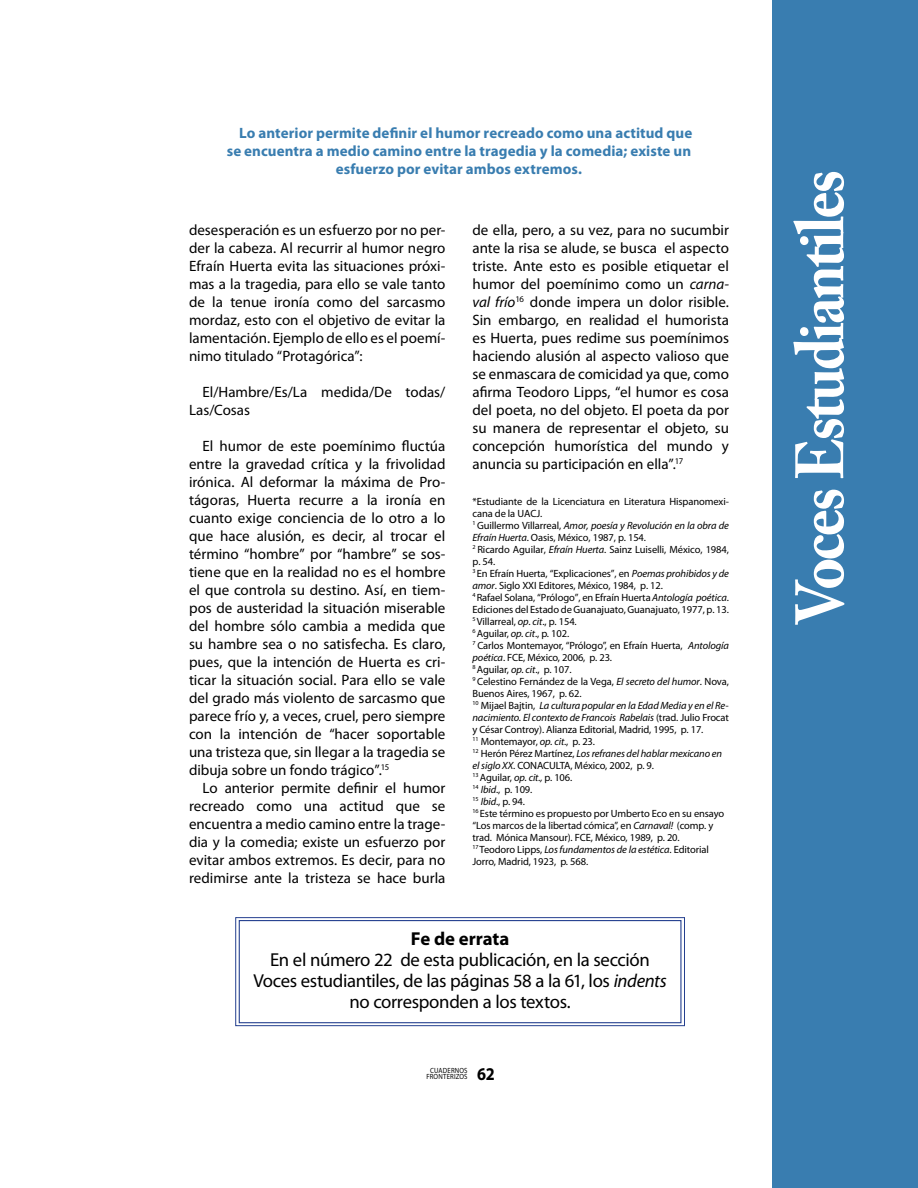
<style>
.page{position:relative;width:918px;height:1188px;background:#fff}
.page>*{position:absolute;margin:0;border:0;box-sizing:border-box;transform-origin:0 0}
.t1{font:700 67.5px "Adobe Caslon Pro";letter-spacing:-.04em;color:#fff;scale:.9 1}
.t2{font:18.75px/21px "Myriad Pro";letter-spacing:-.02em;color:#000;text-align:center}
.t3{font:700 18.75px "Myriad Pro";letter-spacing:-.005em;color:#000}
.t4{font:700 18px "Myriad Pro";color:#000;scale:.9 1}
.t5{font:15px/18px "Myriad Pro";color:#000;text-align:justify}
.t6{font:700 15px "Myriad Pro";letter-spacing:.005em;color:#397db0}
.t7{font:10.5px/12px "Myriad Pro";letter-spacing:-.01em;color:#000}
.t8{font:7.5px/6px "Myriad Pro";letter-spacing:.02em;color:#000;text-align:center;scale:.9 1}
.s1{font-style:italic}
</style>
<div class="page">
<div style="left:772px;top:0;width:146px;height:1188px;background:#397db0"></div>
<div style="left:235px;top:917px;width:450px;height:109px;border:1px solid #25408f"></div>
<div style="left:239px;top:920px;width:443px;height:103px;border:1px solid #25408f"></div>
<p class="t6" style="left:239px;top:123px;width:455px">Lo anterior permite definir el humor recreado como una actitud que</p>
<p class="t6" style="left:227px;top:141px;width:466px">se encuentra a medio camino entre la tragedia y la comedia; existe un</p>
<p class="t6" style="left:336px;top:159px;width:248px">esfuerzo por evitar ambos extremos.</p>
<p class="t5" style="left:189px;top:221px;width:258px">desesperación es un esfuerzo por no per&shy;der la cabeza. Al recurrir al humor negro Efraín Huerta evita las situaciones próxi&shy;mas a la tragedia, para ello se vale tanto de la tenue ironía como del sarcasmo mordaz, esto con el objetivo de evitar la lamentación. Ejemplo de ello es el poemí&shy;nimo titulado “Protagórica”:</p>
<p class="t5" style="left:189px;top:383px;width:258px;text-indent:14px">El/Hambre/Es/La medida/De todas/<br>Las/Cosas</p>
<p class="t5" style="left:189px;top:437px;width:258px;text-indent:14px">El humor de este poemínimo fluctúa entre la gravedad crítica y la frivolidad irónica. Al deformar la máxima de Pro&shy;tágoras, Huerta recurre a la ironía en cuanto exige conciencia de lo otro a lo que hace alusión, es decir, al trocar el término “hombre” por “hambre” se sos&shy;tiene que en la realidad no es el hombre el que controla su destino. Así, en tiem&shy;pos de austeridad la situación miserable del hombre sólo cambia a medida que su hambre sea o no satisfecha. Es claro, pues, que la intención de Huerta es cri&shy;ticar la situación social. Para ello se vale del grado más violento de sarcasmo que parece frío y, a veces, cruel, pero siempre con la intención de “hacer soportable una tristeza que, sin llegar a la tragedia se dibuja sobre un fondo trágico”.<sup>15</sup></p>
<p class="t5" style="left:189px;top:779px;width:258px;text-indent:14px">Lo anterior permite definir el humor recreado como una actitud que se encuentra a medio camino entre la trage&shy;dia y la comedia; existe un esfuerzo por evitar ambos extremos. Es decir, para no redimirse ante la tristeza se hace burla</p>
<p class="t5" style="left:473px;top:221px;width:258px">de ella, pero, a su vez, para no sucumbir ante la risa se alude, se busca el aspecto triste. Ante esto es posible etiquetar el humor del poemínimo como un <span class="s1">carna&shy;val frío</span><sup>16</sup> donde impera un dolor risible.<br>Sin embargo, en realidad el humorista es Huerta, pues redime sus poemínimos haciendo alusión al aspecto valioso que se enmascara de comicidad ya que, como afirma Teodoro Lipps, “el humor es cosa del poeta, no del objeto. El poeta da por su manera de representar el objeto, su concepción humorística del mundo y anuncia su participación en ella”.<sup>17</sup></p>
<p class="t7" style="left:472px;top:495px;width:258px">*Estudiante de la Licenciatura en Literatura Hispanomexi&shy;cana de la UACJ.<br><sup>1</sup> Guillermo Villarreal, <span class="s1">Amor, poesía y Revolución en la obra de Efraín Huerta</span>. Oasis, México, 1987, p. 154.<br><sup>2</sup> Ricardo Aguilar, <span class="s1">Efraín Huerta</span>. Sainz Luiselli, México, 1984, p. 54.<br><sup>3</sup> En Efraín Huerta, “Explicaciones”, en <span class="s1">Poemas prohibidos y de amor</span>. Siglo XXI Editores, México, 1984, p. 12.<br><sup>4</sup> Rafael Solana, “Prólogo”, en Efraín Huerta <span class="s1">Antología poética</span>.<br>Ediciones del Estado de Guanajuato, Guanajuato, 1977, p. 13.<br><sup>5</sup> Villarreal, <span class="s1">op. cit</span>., p. 154.<br><sup>6</sup> Aguilar, <span class="s1">op. cit</span>., p. 102.<br><sup>7</sup> Carlos Montemayor, “Prólogo”, en Efraín Huerta, <span class="s1">Antología poética</span>. FCE, México, 2006, p. 23.<br><sup>8</sup> Aguilar, <span class="s1">op. cit</span>., p. 107.<br><sup>9</sup> Celestino Fernández de la Vega, <span class="s1">El secreto del humor</span>. Nova, Buenos Aires, 1967, p. 62.<br><sup>10</sup> Mijael Bajtin, <span class="s1">La cultura popular en la Edad Media y en el Re&shy;nacimiento. El contexto de Francois Rabelais</span> (trad. Julio Frocat y César Controy). Alianza Editorial, Madrid, 1995, p. 17.<br><sup>11</sup> Montemayor, <span class="s1">op. cit</span>., p. 23.<br><sup>12</sup> Herón Pérez Martínez, <span class="s1">Los refranes del hablar mexicano en el siglo XX</span>. CONACULTA, México, 2002, p. 9.<br><sup>13</sup> Aguilar, <span class="s1">op. cit.,</span> p. 106.<br><sup>14</sup> <span class="s1">Ibid</span>., p. 109.<br><sup>15</sup> <span class="s1">Ibid</span>., p. 94.<br><sup>16</sup> Este término es propuesto por Umberto Eco en su ensayo “Los marcos de la libertad cómica”, en <span class="s1">Carnaval!</span> (comp. y trad. Mónica Mansour). FCE, México, 1989, p. 20.<br><sup>17</sup> Teodoro Lipps, <span class="s1">Los fundamentos de la estética</span>. Editorial Jorro, Madrid, 1923, p. 568.</p>
<p class="t3" style="left:411px;top:926px;width:100px">Fe de errata</p>
<p class="t2" style="left:253px;top:949px;width:415px">En el número 22 de esta publicación, en la sección<br>Voces estudiantiles, de las páginas 58 a la 61, los <span class="s1">indents </span>no corresponden a los textos.</p>
<p class="t8" style="left:426px;top:1067px;width:47px">CUADERNOS<br>FronterIZOS</p>
<p class="t4" style="left:477px;top:1062px;width:21px">62</p>
<h1 class="t1" style="left:780px;top:624px;width:506px;rotate:-90deg">Voces Estudiantiles</h1>
</div>
